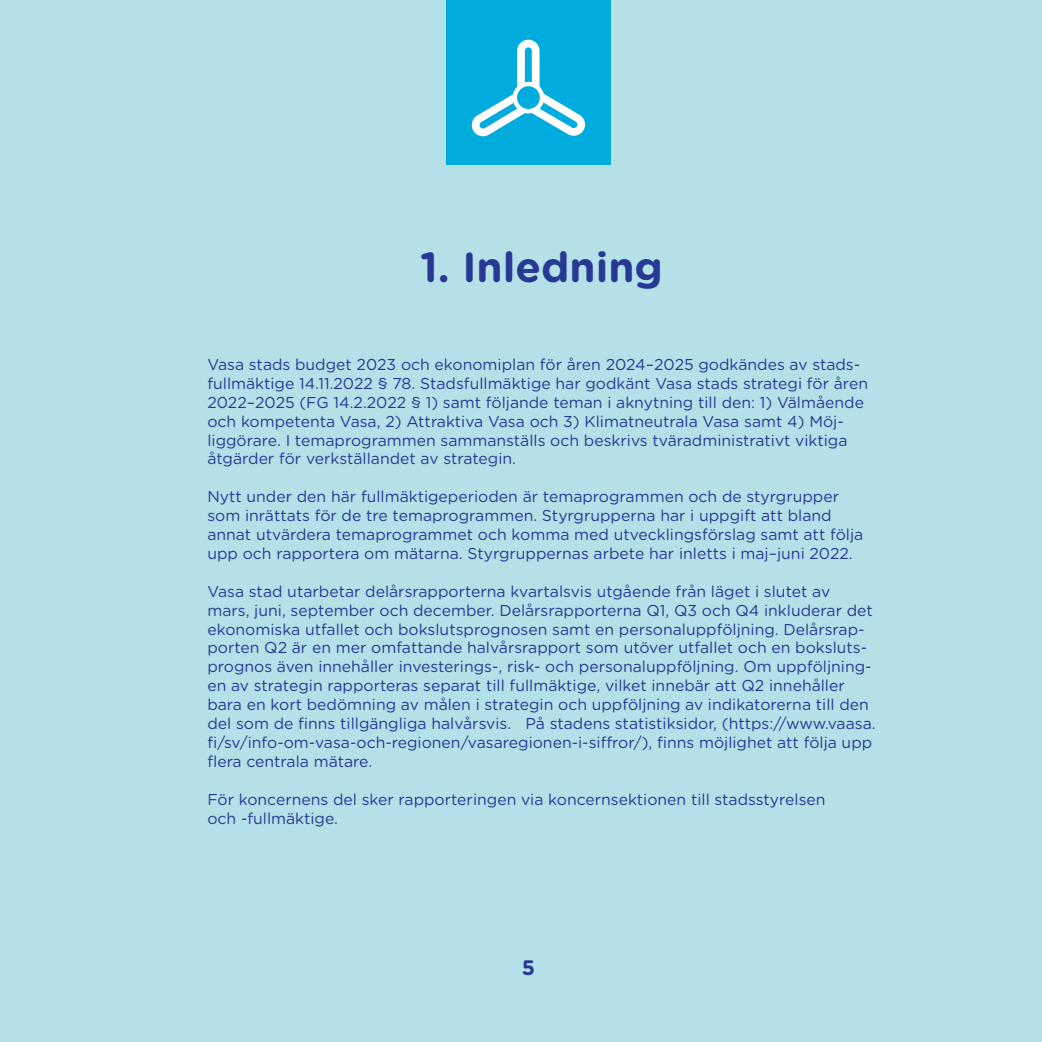
<style>
.page{position:relative;width:1042px;height:1042px;background:#b4e1e7}
.page>*{position:absolute;margin:0;border:0;box-sizing:border-box;transform-origin:0 0}
.t1{font:700 42px "Gotham Rounded";color:#273895}
.t2{font:700 21px "Gotham Rounded";color:#273895}
.t3{font:15.75px/18.9px "Gotham Rounded";color:#273895}
</style>
<div class="page">
<div style="left:446px;top:0;width:164px;height:164px;background:#00acdd"></div>
<svg style="left:472px;top:40px;width:113px;height:96px"></svg>
<p class="t1" style="left:420px;top:236px;width:244px">1. Inledning</p>
<p class="t3" style="left:207px;top:354px;width:662px">Vasa stads budget 2023 och ekonomiplan för åren 2024–2025 godkändes av stads&shy;fullmäktige 14.11.2022 § 78. Stadsfullmäktige har godkänt Vasa stads strategi för åren 2022–2025 (FG 14.2.2022 § 1) samt följande teman i aknytning till den: 1) Välmående och kompetenta Vasa, 2) Attraktiva Vasa och 3) Klimatneutrala Vasa samt 4) Möj&shy;liggörare. I temaprogrammen sammanställs och beskrivs tväradministrativt viktiga åtgärder för verkställandet av strategin.</p>
<p class="t3" style="left:207px;top:486px;width:657px">Nytt under den här fullmäktigeperioden är temaprogrammen och de styrgrupper som inrättats för de tre temaprogrammen. Styrgrupperna har i uppgift att bland annat utvärdera temaprogrammet och komma med utvecklingsförslag samt att följa upp och rapportera om mätarna. Styrgruppernas arbete har inletts i maj–juni 2022.</p>
<p class="t3" style="left:207px;top:581px;width:670px">Vasa stad utarbetar delårsrapporterna kvartalsvis utgående från läget i slutet av mars, juni, september och december. Delårsrapporterna Q1, Q3 och Q4 inkluderar det ekonomiska utfallet och bokslutsprognosen samt en personaluppföljning. Delårsrap&shy;porten Q2 är en mer omfattande halvårsrapport som utöver utfallet och en boksluts&shy;prognos även innehåller investerings-, risk- och personaluppföljning. Om uppföljning&shy;en av strategin rapporteras separat till fullmäktige, vilket innebär att Q2 innehåller bara en kort bedömning av målen i strategin och uppföljning av indikatorerna till den del som de finns tillgängliga halvårsvis. På stadens statistiksidor, (https://www.vaasa. fi/sv/info-om-vasa-och-regionen/vasaregionen-i-siffror/), finns möjlighet att följa upp flera centrala mätare.</p>
<p class="t3" style="left:207px;top:789px;width:620px">För koncernens del sker rapporteringen via koncernsektionen till stadsstyrelsen</p>
<p class="t3" style="left:207px;top:808px;width:132px">och -fullmäktige.</p>
<h2 class="t2" style="left:514px;top:951px;width:15px">5</h2>
<p class="t2" style="left:522px;top:952px;width:15px">5</p>
</div>
